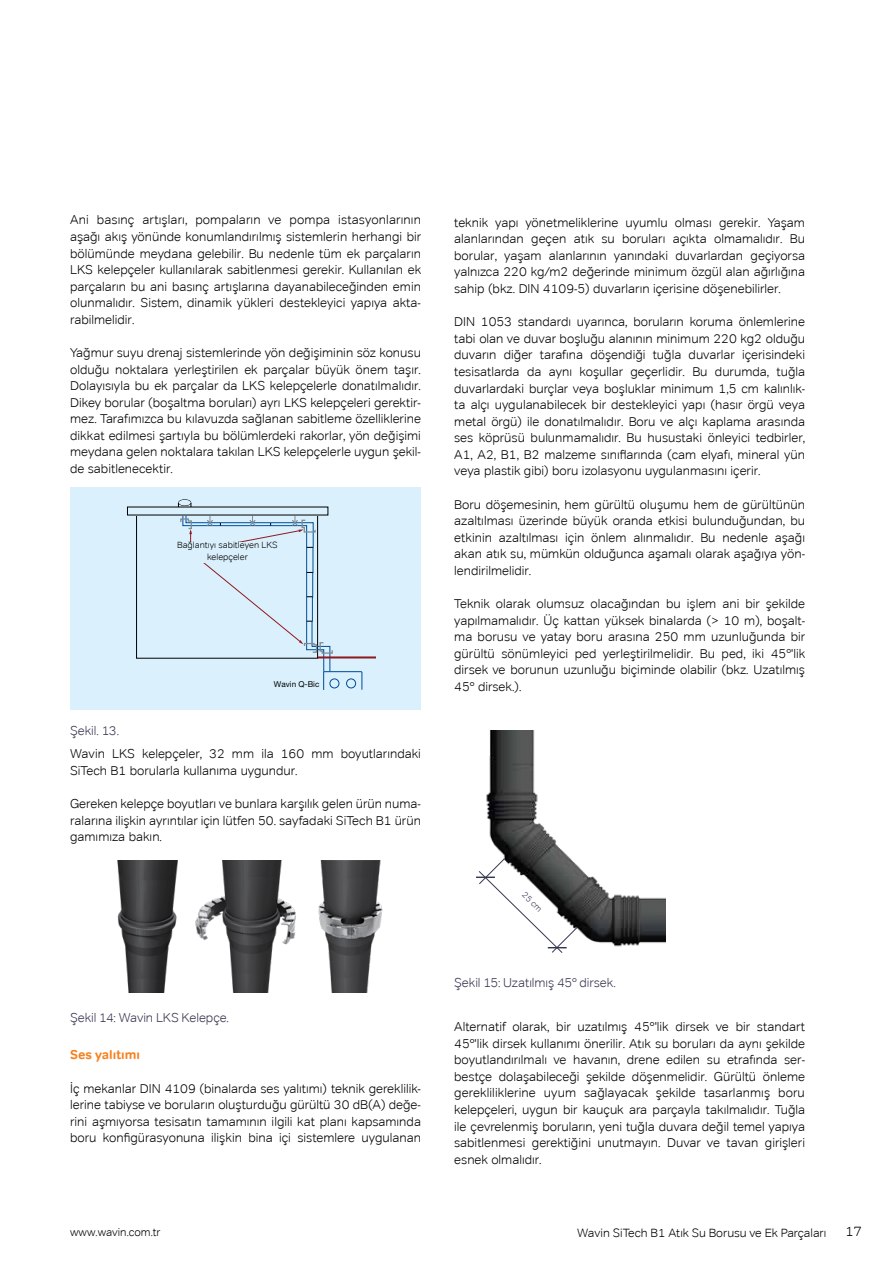
<style>
.page{position:relative;width:893px;height:1263px;background:#fff}
.page>*{position:absolute;margin:0;border:0;box-sizing:border-box;transform-origin:0 0}
.t1{font:300 13.5px "Tondo Corp";color:#000}
.t2{font:300 12.75px/16.6px "Tondo Corp";color:#000;text-align:justify}
.t3{font:300 12.75px "Tondo Corp";letter-spacing:-.005em;color:#353750}
.t4{font:700 12.75px "Tondo Corp";color:#f58220}
.t5{font:300 12px "Tondo Corp";color:#000}
.t6{font:300 11.25px "Tondo Corp";color:#000}
.t7{font:300 9px/11.7px "Tondo Corp";color:#000;text-align:center}
.t8{font:300 8.55px "Tondo Corp";color:#353750}
.t9{font:8.1px "Helvetica Neue LT Pro";color:#000}
</style>
<div class="page">
<div style="left:70px;top:487px;width:351px;height:222px;background:#daf1fd"></div>
<svg style="left:178px;top:499px;width:14px;height:8px"></svg>
<hr style="left:318px;top:656px;width:58px;height:2px;background:#a71c20">
<svg style="left:180px;top:514px;width:183px;height:176px"></svg>
<div style="left:170px;top:542px;width:115px;height:20px;background:#daf1fd"></div>
<img style="left:117px;top:860px;width:61px;height:132px">
<img style="left:195px;top:860px;width:101px;height:132px">
<img style="left:318px;top:860px;width:65px;height:132px">
<img style="left:486px;top:731px;width:179px;height:216px">
<svg style="left:476px;top:858px;width:102px;height:95px"></svg>
<p class="t2" style="left:70px;top:212px;width:353px">Ani basınç artışları, pompaların ve pompa istasyonlarının aşağı akış yönünde konumlandırılmış sistemlerin herhangi bir bölümünde meydana gelebilir. Bu nedenle tüm ek parçaların LKS kelepçeler kullanılarak sabitlenmesi gerekir. Kullanılan ek parçaların bu ani basınç artışlarına dayanabileceğinden emin olunmalıdır. Sistem, dinamik yükleri destekleyici yapıya akta&shy;rabilmelidir.</p>
<p class="t2" style="left:70px;top:344px;width:352px">Yağmur suyu drenaj sistemlerinde yön değişiminin söz konusu olduğu noktalara yerleştirilen ek parçalar büyü k önem taşır.<br>Dolayısıyla bu ek parçalar da LKS kelepçelerle donatılmalıdır.<br>Dikey borular (boşaltma boruları) ayrı LKS kelepçeleri gerektir&shy;mez. Tarafımızca bu kılavuzda sağlanan sabitleme özelliklerine dikkat edilmesi şartıyla bu bölümlerdeki rakorlar, yön değişimi meydana gelen noktalara takılan LKS kelepçelerle uygun şekil&shy;de sabitlenecektir.</p>
<p class="t7" style="left:177px;top:539px;width:102px">Bağlantıyı sabitleyen LKS kelepçeler</p>
<p class="t9" style="left:184px;top:543px;width:86px">LKS-Schellensicherung</p>
<p class="t3" style="left:70px;top:723px;width:50px">Şekil. 13.</p>
<p class="t9" style="left:274px;top:679px;width:47px">Wavin Q-Bic</p>
<p class="t2" style="left:70px;top:746px;width:352px">Wavin LKS kelepçeler, 32 mm ila 160 mm boyutlarındaki<br>SiTech B1 borularla kullanıma uygundur.</p>
<p class="t2" style="left:70px;top:795px;width:352px">Gereken kelepçe boyutları ve bunlara karşılık gelen ürün numa&shy;ralarına ilişkin ayrıntılar için lütfen 50. sayfadaki SiTech B1 ürün gamımıza bakın.</p>
<p class="t3" style="left:70px;top:1010px;width:160px">Şekil 14: Wavin LKS Kelepçe.</p>
<p class="t4" style="left:70px;top:1047px;width:71px">Ses yalıtımı</p>
<p class="t2" style="left:70px;top:1080px;width:352px">İç mekanlar DIN 4109 (binalarda ses yalıtımı) teknik gereklilik&shy;lerine tabiyse ve boruların oluşturduğu gürültü 30 dB(A) değe&shy;rini aşmıyorsa tesisatın tamamının ilgili kat planı kapsamında boru konfigürasyonuna ilişkin bina içi sistemlere uygulanan</p>
<p class="t2" style="left:454px;top:214px;width:352px">teknik yapı yönetmeliklerine uyumlu olması gerekir. Yaşam alanlarından geçen atık su boruları açıkta olmamalıdır. Bu borular, yaşam alanlarının yanındaki duvarlardan geçiyorsa yalnızca 220 kg/m2 değerinde minimum özgül alan ağırlığına sahip (bkz. DIN 4109-5) duvarların içerisine döşenebilirler.</p>
<p class="t2" style="left:454px;top:313px;width:352px">DIN 1053 standardı uyarınca, boruların koruma önlemlerine tabi olan ve duvar boşluğu alanının minimum 220 kg2 olduğu duvarın diğer tarafına döşendiği tuğla duvarlar içerisindeki tesisatlarda da aynı koşullar geçerlidir. Bu durumda, tuğla duvarlardaki burçlar veya boşluklar minimum 1,5 cm kalınlık&shy;ta alçı uygulanabilecek bir destekleyici yapı (hasır örgü veya metal örgü) ile donatılmalıdır. Boru ve alçı kaplama arasında ses köprüsü bulunmamalıdır. Bu husustaki önleyici tedbirler, A1, A2, B1, B2 malzeme sınıflarında (cam elyafı, mineral yün veya plastik gibi) boru izolasyonu uygulanmasını içerir.</p>
<p class="t2" style="left:454px;top:496px;width:352px">Boru döşemesinin, hem gürültü oluşumu hem de gürültünün azaltılması üzerinde büyük oranda etkisi bulunduğundan, bu etkinin azaltılması için önlem alınmalıdır. Bu nedenle aşağı akan atık su, mümkün olduğunca aşamalı olarak aşağıya yön&shy;lendirilmelidir.</p>
<p class="t2" style="left:454px;top:595px;width:353px">Teknik olarak olumsuz olacağından bu işlem ani bir şekilde yapılmamalıdır. Üç kattan yüksek binalarda (&gt; 10 m), boşalt&shy;ma borusu ve yatay boru arasına 250 mm uzunluğunda bir gürültü sönümleyici ped yerleştirilmelidir. Bu ped, iki 45°'lik dirsek ve borunun uzunluğu biçiminde olabilir (bkz. Uzatılmış 45° dirsek.).</p>
<p class="t8" style="left:527px;top:889px;width:26px;rotate:46deg">25 cm</p>
<p class="t3" style="left:454px;top:975px;width:163px">Şekil 15: Uzatılmış 45° dirsek.</p>
<p class="t2" style="left:454px;top:1018px;width:352px">Alternatif olarak, bir uzatılmış 45°'lik dirsek ve bir standart 45°'lik dirsek kullanımı önerilir. Atık su boruları da aynı şekilde boyutlandırılmalı ve havanın, drene edilen su etrafında ser&shy;bestçe dolaşabileceği şekilde döşenmelidir. Gürültü önleme gerekliliklerine uyum sağlayacak şekilde tasarlanmış boru kelepçeleri, uygun bir kauçuk ara parçayla takılmalıdır. Tuğla ile çevrelenmiş boruların, yeni tuğla duvara değil temel yapıya sabitlenmesi gerektiğini unutmayın. Duvar ve tavan girişleri esnek olmalıdır.</p>
<p class="t6" style="left:70px;top:1225px;width:92px">www.wavin.com.tr</p>
<p class="t5" style="left:577px;top:1225px;width:251px">Wavin SiTech B1 Atık Su Borusu ve Ek Parçaları</p>
<p class="t1" style="left:845px;top:1223px;width:18px">17</p>
</div>
